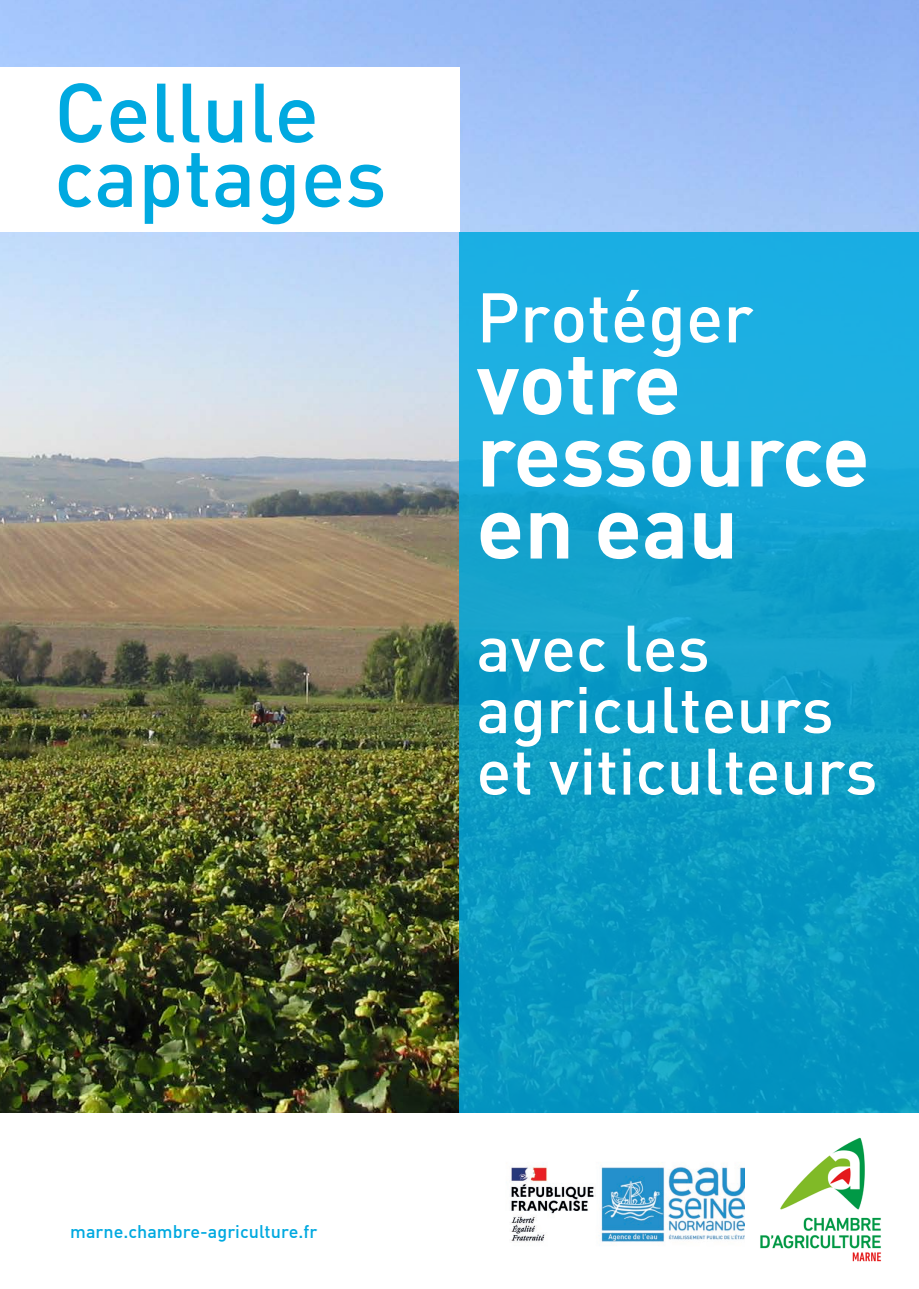
<style>
.page{position:relative;width:919px;height:1289px;background:#fff}
.page>*{position:absolute;margin:0;border:0;box-sizing:border-box;transform-origin:0 0}
.t1{font:700 87px/72px "DIN";color:#fff}
.t2{font:500 82.5px/64.5px "DIN";color:#00a9e0}
.t3{font:500 69px "DIN";color:#fff}
.t4{font:500 64.5px/61.5px "DIN";color:#fff}
.t5{font:500 18px "DIN";color:#00a9e0}
</style>
<div class="page">
<img style="left:0;top:0;width:918px;height:1112px">
<svg style="left:459px;top:232px;width:459px;height:880px;background:#10a1cd"></svg>
<div style="left:0;top:68px;width:459px;height:164px;background:#fff"></div>
<img style="left:760px;top:1137px;width:121px;height:125px">
<img style="left:511px;top:1164px;width:233px;height:78px">
<p class="t2" style="left:54px;top:78px;width:334px">Cellule captages</p>
<p class="t3" style="left:476px;top:273px;width:278px">Protéger</p>
<p class="t1" style="left:476px;top:343px;width:395px">votre ressource</p>
<p class="t1" style="left:476px;top:487px;width:263px">en eau</p>
<p class="t4" style="left:476px;top:615px;width:358px">avec les agriculteurs</p>
<p class="t4" style="left:476px;top:738px;width:402px">et viticulteurs</p>
<p class="t5" style="left:70px;top:1219px;width:249px">marne.chambre-agriculture.fr</p>
</div>
